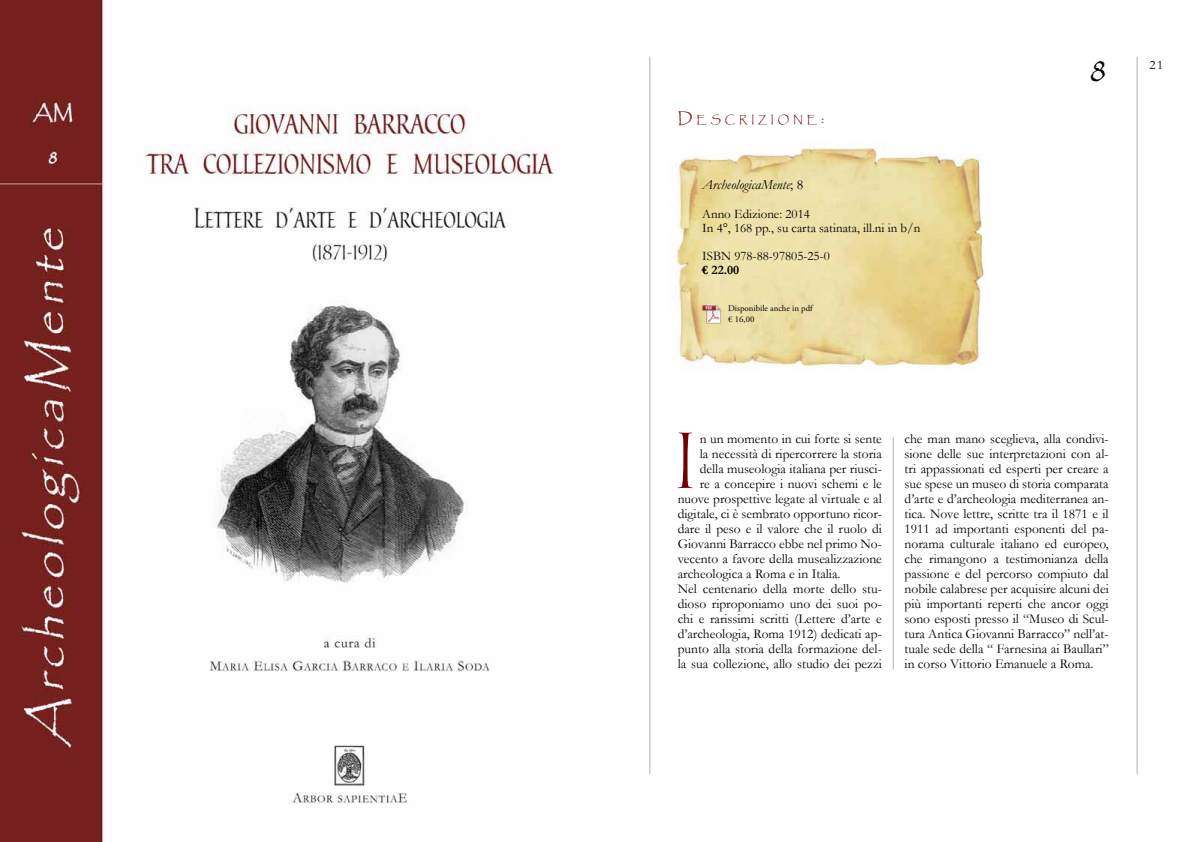
<style>
.page{position:relative;width:1191px;height:842px;background:#fff}
.page>*{position:absolute;margin:0;border:0;box-sizing:border-box;transform-origin:0 0}
.t1{font:68.9px "Pompeii Capitals";color:#700000}
.t2{font:36px "Papyrus";color:#000}
.t3{font:italic 14px "Garamond";color:#000}
.t4{font:13.5px/15px "Garamond";color:#000;text-align:justify}
.t5{font:13px/14px "Garamond";color:#000}
.t6{font:700 13px "Garamond";color:#000}
.t7{font:13px "Garamond";color:#000}
.t8{font:10.5px "Papyrus";letter-spacing:.37em;color:#700000}
.t9{font:8.8px/11px "Adobe Garamond Pro";color:#000}
.s1{font-size:15px}
.s2{font-style:normal}
</style>
<div class="page">
<hr style="left:1136px;top:57px;width:1px;height:717px;background:#afb1b4">
<hr style="left:649px;top:57px;width:1px;height:717px;background:#afb1b4">
<img style="left:0;top:0;width:557px;height:842px">
<hr style="left:892px;top:437px;width:1px;height:232px;background:#afb1b4">
<img style="left:669px;top:143px;width:316px;height:225px">
<img style="left:702px;top:304px;width:19px;height:20px">
<p class="t8" style="left:677px;top:113px;width:148px"><span class="s1">D</span>ESCRIZIONE<span class="s1">:</span></p>
<p class="t3" style="left:702px;top:175px;width:103px">ArcheologicaMente<span class="s2">; 8</span></p>
<p class="t5" style="left:702px;top:206px;width:220px">Anno Edizione: 2014<br>In 4°, 168 pp., su carta satinata, ill.ni in b/n</p>
<p class="t5" style="left:702px;top:248px;width:129px">ISBN 978-88-97805-25-0</p>
<p class="t6" style="left:702px;top:261px;width:39px">€ 22.00</p>
<p class="t9" style="left:728px;top:303px;width:86px">Disponibile anche in pdf € 16,00</p>
<h2 class="t2" style="left:1088px;top:48px;width:22px">8</h2>
<p class="t7" style="left:1149px;top:57px;width:16px">21</p>
<h1 class="t1" style="left:676px;top:419px;width:20px">I</h1>
<p class="t4" style="left:700px;top:431px;width:184px">n un momento in cui forte si sente</p>
<p class="t4" style="left:700px;top:446px;width:184px">la necessità di ripercorrere la storia</p>
<p class="t4" style="left:700px;top:461px;width:184px">della museologia italiana per riusci-</p>
<p class="t4" style="left:700px;top:476px;width:184px">re a concepire i nuovi schemi e le</p>
<p class="t4" style="left:677px;top:491px;width:206px">nuove prospettive legate al virtuale e al</p>
<p class="t4" style="left:677px;top:506px;width:206px">digitale, ci è sembrato opportuno ricor-</p>
<p class="t4" style="left:677px;top:521px;width:206px">dare il peso e il valore che il ruolo di</p>
<p class="t4" style="left:677px;top:536px;width:206px">Giovanni Barracco ebbe nel primo No-</p>
<p class="t4" style="left:677px;top:551px;width:206px">vecento a favore della musealizzazione</p>
<p class="t4" style="left:677px;top:566px;width:164px">archeologica a Roma e in Italia.</p>
<p class="t4" style="left:677px;top:581px;width:206px">Nel centenario della morte dello stu-</p>
<p class="t4" style="left:677px;top:596px;width:206px">dioso riproponiamo uno dei suoi po-</p>
<p class="t4" style="left:677px;top:611px;width:206px">chi e rarissimi scritti (Lettere d’arte e</p>
<p class="t4" style="left:677px;top:626px;width:206px">d’archeologia, Roma 1912) dedicati ap-</p>
<p class="t4" style="left:677px;top:641px;width:206px">punto alla storia della formazione del-</p>
<p class="t4" style="left:677px;top:656px;width:206px">la sua collezione, allo studio dei pezzi</p>
<p class="t4" style="left:904px;top:431px;width:206px">che man mano sceglieva, alla condivi&shy;sione delle sue interpretazioni con al&shy;tri appassionati ed esperti per creare a sue spese un museo di storia comparata d’arte e d’archeologia mediterranea an&shy;tica. Nove lettre, scritte tra il 1871 e il 1911 ad importanti esponenti del pa&shy;norama culturale italiano ed europeo, che rimangono a testimonianza della passione e del percorso compiuto dal nobile calabrese per acquisire alcuni dei più importanti reperti che ancor oggi sono esposti presso il “Museo di Scul&shy;tura Antica Giovanni Barracco” nell’at&shy;tuale sede della “ Farnesina ai Baullari” in corso Vittorio Emanuele a Roma.</p>
</div>
